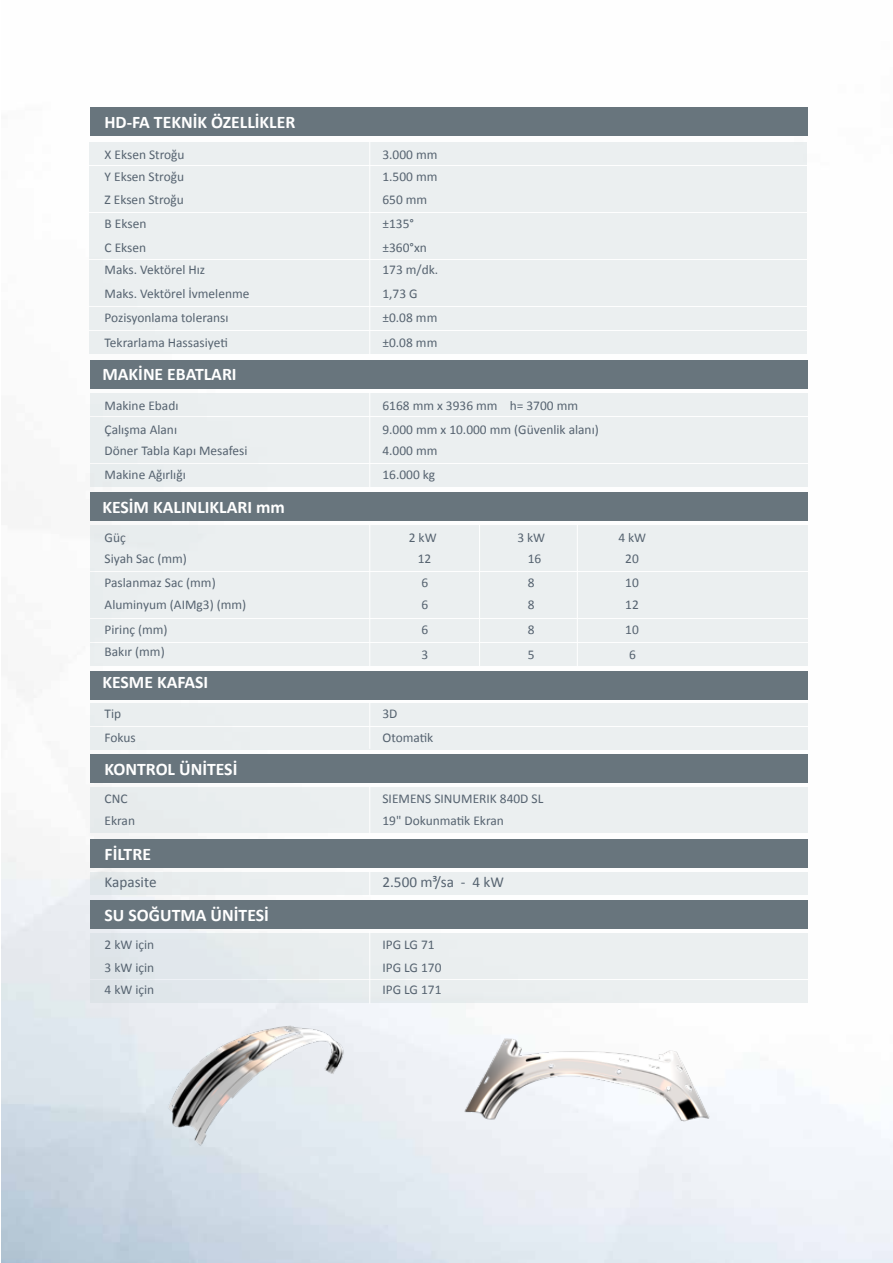
<style>
.page{position:relative;width:893px;height:1263px;background:#fff}
.page>*{position:absolute;margin:0;border:0;box-sizing:border-box;transform-origin:0 0}
.t1{font:700 17.7px "Calibri";color:#fff}
.t2{font:15.15px "Calibri";color:#566370}
.t3{font:13.35px/22.2px "Calibri";color:#566370}
</style>
<div class="page">
<img style="left:1px;top:107px;width:892px;height:1156px">
<div style="left:90px;top:703px;width:717px;height:23px;background:#ebeff0"></div>
<div style="left:90px;top:727px;width:717px;height:22px;background:#ebeff0"></div>
<div style="left:90px;top:671px;width:717px;height:28px;background:#68757d"></div>
<div style="left:90px;top:787px;width:717px;height:22px;background:#ebeff0"></div>
<div style="left:90px;top:811px;width:717px;height:22px;background:#ebeff0"></div>
<div style="left:90px;top:755px;width:717px;height:28px;background:#68757d"></div>
<div style="left:90px;top:933px;width:717px;height:22px;background:#eaeeef"></div>
<div style="left:90px;top:956px;width:717px;height:23px;background:#eaeeef"></div>
<div style="left:90px;top:980px;width:717px;height:22px;background:#e8edef"></div>
<div style="left:90px;top:900px;width:717px;height:29px;background:#68757d"></div>
<div style="left:90px;top:872px;width:717px;height:22px;background:#ebeff0"></div>
<div style="left:90px;top:839px;width:717px;height:29px;background:#68757d"></div>
<div style="left:90px;top:394px;width:717px;height:22px;background:#ebeff0"></div>
<div style="left:90px;top:417px;width:717px;height:23px;background:#ebeff0"></div>
<div style="left:90px;top:441px;width:717px;height:22px;background:#ebeff0"></div>
<div style="left:90px;top:464px;width:717px;height:23px;background:#ebeff0"></div>
<div style="left:90px;top:525px;width:717px;height:22px;background:#ebeff0"></div>
<div style="left:90px;top:549px;width:717px;height:22px;background:#ebeff0"></div>
<div style="left:90px;top:572px;width:717px;height:22px;background:#ebeff0"></div>
<div style="left:90px;top:596px;width:717px;height:22px;background:#ebeff0"></div>
<div style="left:90px;top:620px;width:717px;height:22px;background:#ebeff0"></div>
<div style="left:90px;top:643px;width:717px;height:22px;background:#ebeff0"></div>
<div style="left:90px;top:360px;width:717px;height:29px;background:#68757d"></div>
<div style="left:90px;top:142px;width:717px;height:23px;background:#ebeff0"></div>
<div style="left:90px;top:166px;width:717px;height:22px;background:#ebeff0"></div>
<div style="left:90px;top:189px;width:717px;height:23px;background:#ebeff0"></div>
<div style="left:90px;top:213px;width:717px;height:22px;background:#ebeff0"></div>
<div style="left:90px;top:236px;width:717px;height:23px;background:#ebeff0"></div>
<div style="left:90px;top:260px;width:717px;height:22px;background:#ebeff0"></div>
<div style="left:90px;top:284px;width:717px;height:22px;background:#ebeff0"></div>
<div style="left:90px;top:307px;width:717px;height:22px;background:#ebeff0"></div>
<div style="left:90px;top:331px;width:717px;height:22px;background:#ebeff0"></div>
<div style="left:90px;top:108px;width:718px;height:28px;background:#68757d"></div>
<div style="left:90px;top:493px;width:717px;height:28px;background:#68757d"></div>
<hr style="left:369px;top:140px;width:1px;height:214px;background:#fff">
<hr style="left:369px;top:390px;width:1px;height:98px;background:#fff">
<hr style="left:369px;top:523px;width:1px;height:145px;background:#fff">
<hr style="left:479px;top:523px;width:1px;height:145px;background:#fff">
<hr style="left:577px;top:523px;width:1px;height:145px;background:#fff">
<hr style="left:369px;top:702px;width:1px;height:47px;background:#fff">
<hr style="left:369px;top:785px;width:1px;height:50px;background:#fff">
<svg style="left:369px;top:870px;width:1px;height:25px"></svg>
<hr style="left:369px;top:930px;width:1px;height:73px;background:#fff">
<img style="left:160px;top:1013px;width:188px;height:143px">
<img style="left:448px;top:1002px;width:284px;height:158px">
<h1 class="t1" style="left:104px;top:110px;width:192px">HD-FA TEKNİK ÖZELLİKLER</h1>
<p class="t3" style="left:105px;top:143px;width:82px">X Eksen Stroğu</p>
<p class="t3" style="left:382px;top:143px;width:57px">3.000 mm</p>
<p class="t3" style="left:105px;top:165px;width:81px">Y Eksen Stroğu</p>
<p class="t3" style="left:382px;top:165px;width:57px">1.500 mm</p>
<p class="t3" style="left:105px;top:188px;width:81px">Z Eksen Stroğu</p>
<p class="t3" style="left:382px;top:188px;width:46px">650 mm</p>
<p class="t3" style="left:105px;top:212px;width:43px">B Eksen</p>
<p class="t3" style="left:382px;top:212px;width:33px">±135°</p>
<p class="t3" style="left:105px;top:236px;width:43px">C Eksen</p>
<p class="t3" style="left:382px;top:236px;width:46px">±360°xn</p>
<p class="t3" style="left:105px;top:258px;width:102px">Maks. Vektörel Hız</p>
<p class="t3" style="left:382px;top:258px;width:57px">173 m/dk.</p>
<p class="t3" style="left:105px;top:282px;width:146px">Maks. Vektörel İvmelenme</p>
<p class="t3" style="left:382px;top:282px;width:37px">1,73 G</p>
<p class="t3" style="left:105px;top:306px;width:125px">Pozisyonlama toleransı</p>
<p class="t3" style="left:382px;top:306px;width:56px">±0.08 mm</p>
<p class="t3" style="left:105px;top:331px;width:125px">Tekrarlama Hassasiyeti</p>
<p class="t3" style="left:382px;top:331px;width:56px">±0.08 mm</p>
<h1 class="t1" style="left:102px;top:361px;width:136px">MAKİNE EBATLARI</h1>
<p class="t3" style="left:105px;top:394px;width:75px">Makine Ebadı</p>
<p class="t3" style="left:382px;top:394px;width:197px">6168 mm x 3936 mm h= 3700 mm</p>
<p class="t3" style="left:105px;top:418px;width:74px">Çalışma Alanı</p>
<p class="t3" style="left:382px;top:418px;width:218px">9.000 mm x 10.000 mm (Güvenlik alanı)</p>
<p class="t3" style="left:105px;top:439px;width:144px">Döner Tabla Kapı Mesafesi</p>
<p class="t3" style="left:382px;top:439px;width:57px">4.000 mm</p>
<p class="t3" style="left:105px;top:463px;width:83px">Makine Ağırlığı</p>
<p class="t3" style="left:382px;top:463px;width:54px">16.000 kg</p>
<h1 class="t1" style="left:102px;top:494px;width:184px">KESİM KALINLIKLARI mm</h1>
<p class="t3" style="left:105px;top:526px;width:23px">Güç</p>
<p class="t3" style="left:409px;top:526px;width:29px">2 kW</p>
<p class="t3" style="left:517px;top:526px;width:29px">3 kW</p>
<p class="t3" style="left:618px;top:526px;width:29px">4 kW</p>
<p class="t3" style="left:105px;top:547px;width:84px">Siyah Sac (mm)</p>
<p class="t3" style="left:418px;top:547px;width:15px">12</p>
<p class="t3" style="left:528px;top:547px;width:15px">16</p>
<p class="t3" style="left:625px;top:547px;width:15px">20</p>
<p class="t3" style="left:105px;top:571px;width:113px">Paslanmaz Sac (mm)</p>
<p class="t3" style="left:422px;top:571px;width:8px">6</p>
<p class="t3" style="left:528px;top:571px;width:8px">8</p>
<p class="t3" style="left:625px;top:571px;width:15px">10</p>
<p class="t3" style="left:105px;top:593px;width:143px">Aluminyum (AIMg3) (mm)</p>
<p class="t3" style="left:422px;top:593px;width:8px">6</p>
<p class="t3" style="left:528px;top:593px;width:8px">8</p>
<p class="t3" style="left:625px;top:593px;width:15px">12</p>
<p class="t3" style="left:105px;top:618px;width:65px">Pirinç (mm)</p>
<p class="t3" style="left:422px;top:618px;width:8px">6</p>
<p class="t3" style="left:528px;top:618px;width:8px">8</p>
<p class="t3" style="left:625px;top:618px;width:15px">10</p>
<p class="t3" style="left:105px;top:640px;width:62px">Bakır (mm)</p>
<p class="t3" style="left:422px;top:643px;width:8px">3</p>
<p class="t3" style="left:528px;top:643px;width:8px">5</p>
<p class="t3" style="left:629px;top:643px;width:8px">6</p>
<h1 class="t1" style="left:102px;top:669px;width:107px">KESME KAFASI</h1>
<p class="t3" style="left:105px;top:702px;width:33px;line-height:23.2px">Tip<br>Fokus</p>
<p class="t3" style="left:382px;top:702px;width:17px">3D</p>
<p class="t3" style="left:382px;top:726px;width:52px">Otomatik</p>
<h1 class="t1" style="left:105px;top:757px;width:134px">KONTROL ÜNİTESİ</h1>
<p class="t3" style="left:105px;top:788px;width:32px;line-height:21.1px">CNC<br>Ekran</p>
<h1 class="t1" style="left:105px;top:841px;width:48px">FİLTRE</h1>
<p class="t3" style="left:382px;top:787px;width:162px">SIEMENS SINUMERIK 840D SL</p>
<p class="t3" style="left:382px;top:809px;width:123px">19" Dokunmatik Ekran</p>
<p class="t2" style="left:105px;top:871px;width:54px">Kapasite</p>
<p class="t2" style="left:382px;top:871px;width:123px">2.500 m³/sa - 4 kW</p>
<h1 class="t1" style="left:105px;top:902px;width:166px">SU SOĞUTMA ÜNİTESİ</h1>
<p class="t3" style="left:105px;top:933px;width:51px;text-align:justify">2 kW için 3 kW için 4 kW için</p>
<p class="t3" style="left:382px;top:933px;width:61px">IPG LG 71<br>IPG LG 170<br>IPG LG 171</p>
</div>
